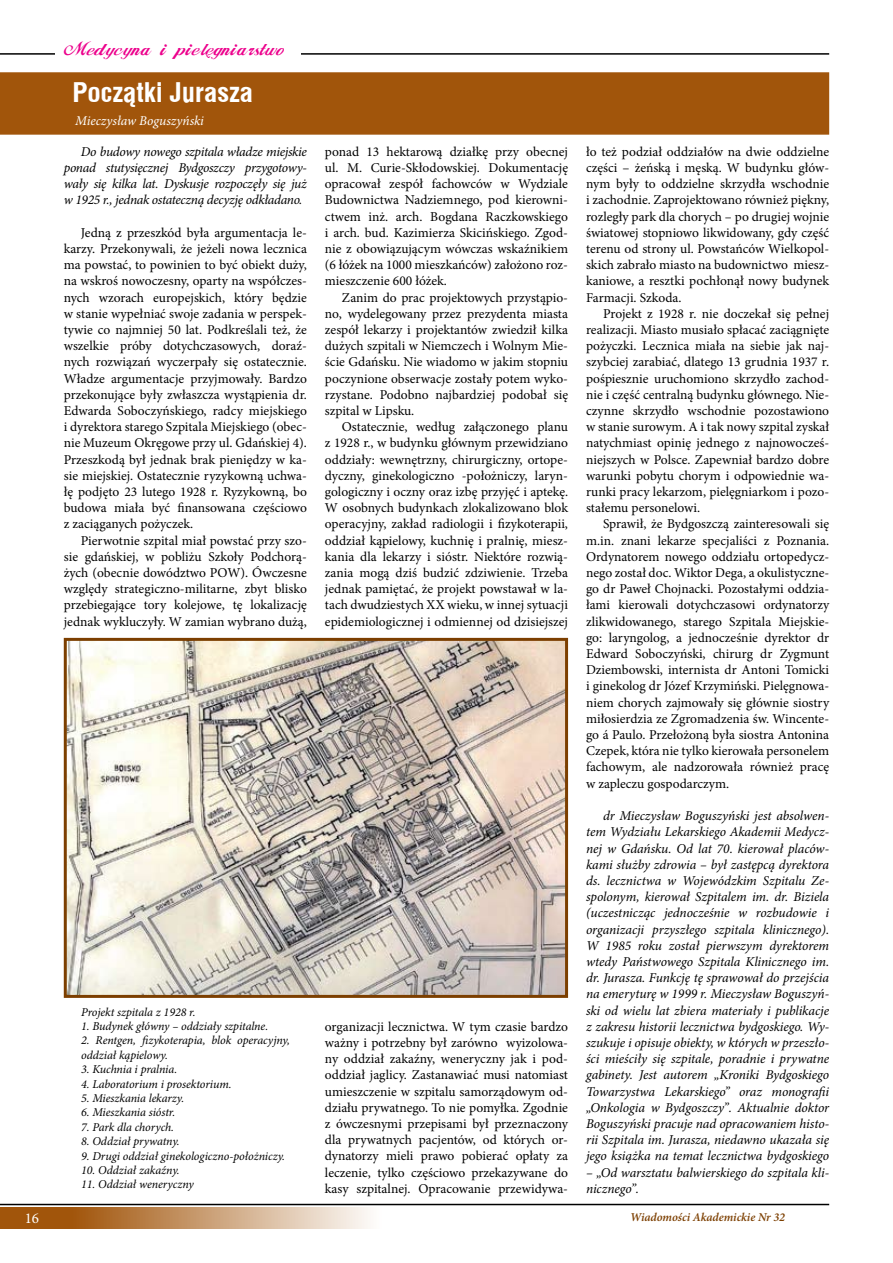
<style>
.page{position:relative;width:893px;height:1263px;background:#fff}
.page>*{position:absolute;margin:0;border:0;box-sizing:border-box;transform-origin:0 0}
.t1{font:700 27px "Switzerland Condpl";color:#fff}
.t2{font:18px "FL Starogrecki 1";color:#ec008c}
.t3{font:15px "Minion Pro";color:#fff}
.t4{font:13.5px/16.2px "Minion Pro";color:#000;text-align:justify}
.t5{font:italic 13.5px/16.2px "Minion Pro";letter-spacing:-.01em;color:#000;text-align:justify}
.t6{font:italic 13.5px "Minion Pro";color:#fff}
.t7{font:italic 12px/14.4px "Minion Pro";letter-spacing:-.005em;color:#000}
.t8{font:italic 600 12px "Minion Pro";letter-spacing:-.005em;color:#7c3f00}
</style>
<div class="page">
<svg style="left:4px;top:1208px;width:366px;height:21px;background:#c5976a"></svg>
<hr style="left:0;top:1204px;width:829px;height:1px;background:#000">
<hr style="left:0;top:53px;width:829px;height:2px;background:#000">
<hr style="left:0;top:1208px;width:4px;height:21px;background:#a1550b">
<div style="left:0;top:72px;width:829px;height:63px;background:#a1550b"></div>
<div style="left:55px;top:44px;width:245px;height:20px;background:#fff"></div>
<img style="left:68px;top:642px;width:496px;height:352px">
<div style="left:64px;top:638px;width:504px;height:360px;border:3px solid #7c3f00"></div>
<h2 class="t2" style="left:64px;top:38px;width:221px">Medycyna i pielêgniarstwo</h2>
<h1 class="t1" style="left:72px;top:75px;width:182px">Początki Jurasza</h1>
<p class="t6" style="left:75px;top:111px;width:130px">Mieczysław Boguszyński</p>
<p class="t5" style="left:64px;top:143px;width:245px;text-indent:17px">Do budowy nowego szpitala władze miejskie ponad stutysięcznej Bydgoszczy przygotowy&shy;wały się kilka lat. Dyskusje rozpoczęły się już w 1925 r., jednak ostateczną decyzję odkładano.</p>
<p class="t4" style="left:64px;top:224px;width:245px;text-indent:17px">Jedną z przeszkód była argumentacja le&shy;karzy. Przekonywali, że jeżeli nowa lecznica ma powstać, to powinien to być obiekt duży, na wskroś nowoczesny, oparty na współczes&shy;nych wzorach europejskich, który będzie w stanie wypełniać swoje zadania w perspek&shy;tywie co najmniej 50 lat. Podkreślali też, że wszelkie próby dotychczasowych, doraź&shy;nych rozwiązań wyczerpały się ostatecznie.<br>Władze argumentacje przyjmowały. Bardzo przekonujące były zwłaszcza wystąpienia dr.<br>Edwarda Soboczyńskiego, radcy miejskiego i dyrektora starego Szpitala Miejskiego (obec&shy;nie Muzeum Okręgowe przy ul. Gdańskiej 4).<br>Przeszkodą był jednak brak pieniędzy w ka&shy;sie miejskiej. Ostatecznie ryzykowną uchwa&shy;łę podjęto 23 lutego 1 928 r. Ryzykowną, bo budowa miała być finansowana częściowo z zaciąganych pożyczek.</p>
<p class="t4" style="left:64px;top:532px;width:245px;text-indent:17px">Pierwotnie szpital miał powstać przy szo&shy;sie gdańskiej, w pobliżu Szkoły Podchorą&shy;żych (obecnie dowództwo POW). Ówczesne względy strategiczno-militarne, zbyt blisko przebiegające tory kolejowe, tę lokalizację jednak wykluczyły. W zamian wybrano dużą,</p>
<p class="t7" style="left:81px;top:1004px;width:116px">Projekt szpitala z 1928 r.</p>
<p class="t7" style="left:81px;top:1019px;width:189px">1. Budynek główny – oddziały szpitalne.</p>
<p class="t7" style="left:81px;top:1033px;width:210px">2. Rentgen, fizykoterapia, blok operacyjny, oddział kąpielowy.</p>
<p class="t7" style="left:81px;top:1062px;width:98px">3. Kuchnia i pralnia.</p>
<p class="t7" style="left:81px;top:1076px;width:152px">4. Laboratorium i prosektorium.</p>
<p class="t7" style="left:81px;top:1091px;width:105px">5. Mieszkania lekarzy.</p>
<p class="t7" style="left:81px;top:1105px;width:96px">6. Mieszkania sióstr.</p>
<p class="t7" style="left:81px;top:1120px;width:94px">7. Park dla chorych.</p>
<p class="t7" style="left:81px;top:1134px;width:100px">8. Oddział prywatny.</p>
<p class="t7" style="left:81px;top:1148px;width:205px">9. Drugi oddział ginekologiczno-położniczy.</p>
<p class="t7" style="left:81px;top:1163px;width:100px">10. Oddział zakaźny.</p>
<p class="t7" style="left:81px;top:1177px;width:114px">11. Oddział weneryczny</p>
<p class="t4" style="left:325px;top:143px;width:245px">ponad 1 3 hektarową działkę przy obecnej ul. M. Curie-Skłodowskiej. Dokumentację opracował zespół fachowców w Wydziale Budownictwa Nadziemnego, pod kierowni&shy;ctwem inż. arch. Bogdana Raczkowskiego i arch. bud. Kazimierza Skicińskiego. Zgod&shy;nie z obowiązującym wówczas wskaźnikiem (6 łóżek na 1 000 mieszkańców) założono roz&shy;mieszczenie 600 łóżek.</p>
<p class="t4" style="left:325px;top:289px;width:245px;text-indent:17px">Zanim do prac projektowych przystąpio&shy;no, wydelegowany przez prezydenta miasta zespół lekarzy i projektantów zwiedził kilka dużych szpitali w Niemczech i Wolnym Mie&shy;ście Gdańsku. Nie wiadomo w jakim stopniu poczynione obserwacje zostały potem wyko&shy;rzystane. Podobno najbardziej podobał się szpital w Lipsku.</p>
<p class="t4" style="left:325px;top:419px;width:245px;text-indent:17px">Ostatecznie, według załączonego planu z 1 928 r., w budynku głównym przewidziano oddziały: wewnętrzny, chirurgiczny, ortope&shy;dyczny, ginekologiczno -położniczy, laryn&shy;gologiczny i oczny oraz izbę przyjęć i aptekę.<br>W osobnych budynkach zlokalizowano blok operacyjny, zakład radiologii i fizykoterapii, oddział kąpielowy, kuchnię i pralnię, miesz&shy;kania dla lekarzy i sióstr. Niektóre rozwią&shy;zania mogą dziś budzić zdziwienie. Trzeba jednak pamiętać, że projekt powstawał w la&shy;tach dwudziestych XX wieku, w innej sytuacji epidemiologicznej i odmiennej od dzisiejszej</p>
<p class="t4" style="left:325px;top:1018px;width:245px">organizacji lecznictwa. W tym czasie bardzo ważny i potrzebny był zarówno wyizolowa&shy;ny oddział zakaźny, weneryczny jak i pod&shy;oddział jaglicy. Zastanawiać musi natomiast umieszczenie w szpitalu samorządowym od&shy;działu prywatnego. To nie pomyłka. Zgodnie z ówczesnymi przepisami był przeznaczony dla prywatnych pacjentów, od których or&shy;dynatorzy mieli prawo pobierać opłaty za leczenie, tylko częściowo przekazywane do kasy szpitalnej. Opracowanie przewidywa-</p>
<p class="t4" style="left:586px;top:143px;width:245px">ło też podział oddziałów na dwie oddzielne części – żeńską i męską. W budynku głów&shy;nym były to oddzielne skrzydła wschodnie i zachodnie. Zaprojektowano również piękny, rozległy park dla chorych – po drugiej wojnie światowej stopniowo likwidowany, gdy część terenu od strony ul. Powstańców Wielkopol&shy;skich zabrało miasto na budownictwo miesz&shy;kaniowe, a resztki pochłonął nowy budynek Farmacji. Szkoda.</p>
<p class="t4" style="left:586px;top:305px;width:245px;text-indent:17px">Projekt z 1 928 r. nie doczekał się pełnej realizacji. Miasto musiało spłacać zaciągnięte pożyczki. Lecznica miała na siebie jak naj&shy;szybciej zarabiać, dlatego 1 3 grudnia 1 937 r. pośpiesznie uruchomiono skrzydło zachod&shy;nie i część centralną budynku głównego. Nie&shy;czynne skrzydło wschodnie pozostawiono w stanie surowym. A i tak nowy szpital zyskał natychmiast opinię jednego z najnowocześ&shy;niejszych w Polsce. Zapewniał bardzo dobre warunki pobytu chorym i odpowiednie wa&shy;runki pracy lekarzom, pielęgniarkom i pozo&shy;stałemu personelowi.</p>
<p class="t4" style="left:586px;top:516px;width:245px;text-indent:17px">Sprawił, że Bydgoszczą zainteresowali się m.in. znani lekarze specjaliści z Poznania.<br>Ordynatorem nowego oddziału ortopedycz&shy;nego został doc. Wiktor Dega, a okulistyczne&shy;go dr Paweł Chojnacki. Pozostałymi oddzia&shy;łami kierowali dotychczasowi ordynatorzy zlikwidowanego, starego Szpitala Miejskie&shy;go: laryngolog, a jednocześnie dyrektor dr Edward Soboczyński, chirurg dr Zygmunt Dziembowski, internista dr Antoni Tomicki i ginekolog dr Józef Krzymiński. Pielęgnowa&shy;niem chorych zajmowały się głównie siostry miłosierdzia ze Zgromadzenia św. Wincente&shy;go á Paulo. Przełożoną była siostra Antonina Czepek, która nie tylko kierowała personelem fachowym, ale nadzorowała również pracę w zapleczu gospodarczym.</p>
<p class="t5" style="left:586px;top:808px;width:245px;text-indent:17px">dr Mieczysław Boguszyński jest absolwen&shy;tem Wydziału Lekarskiego Akademii Medycz&shy;nej w Gdańsku. Od lat 70. kierował placów&shy;kami służby zdrowia – był zastępcą dyrektora ds. lecznictwa w Wojewódzkim Szpitalu Ze&shy;spolonym, kierował Szpitalem im. dr. Biziela (uczestnicząc jednocześnie w rozbudowie i organizacji przyszłego szpitala klinicznego).<br>W 1985 roku został pierwszym dyrektorem wtedy Państwowego Szpitala Klinicznego im. dr. Jurasza. Funkcję tę sprawował do przejścia na emeryturę w 1999 r. Mieczysław Boguszyń&shy;ski od wielu lat zbiera materiały i publikacje z zakresu historii lecznictwa bydgoskiego. Wy&shy;szukuje i opisuje obiekty, w których w przeszło&shy;ści mieściły się szpitale, poradnie i prywatne gabinety. Jest autorem „Kroniki Bydgoskiego Towarzystwa Lekarskiego” oraz monografii „Onkologia w Bydgoszczy”. Aktualnie doktor Boguszyński pracuje nad opracowaniem histo&shy;rii Szpitala im. Jurasza, niedawno ukazała się jego książka na temat lecznictwa bydgoskiego</p>
<p class="t5" style="left:586px;top:1164px;width:245px">– „Od warsztatu balwierskiego do szpitala kli&shy;nicznego”.</p>
<p class="t3" style="left:25px;top:1208px;width:16px">16</p>
<p class="t8" style="left:630px;top:1210px;width:156px">Wiadomości Akademickie Nr 32</p>
</div>
